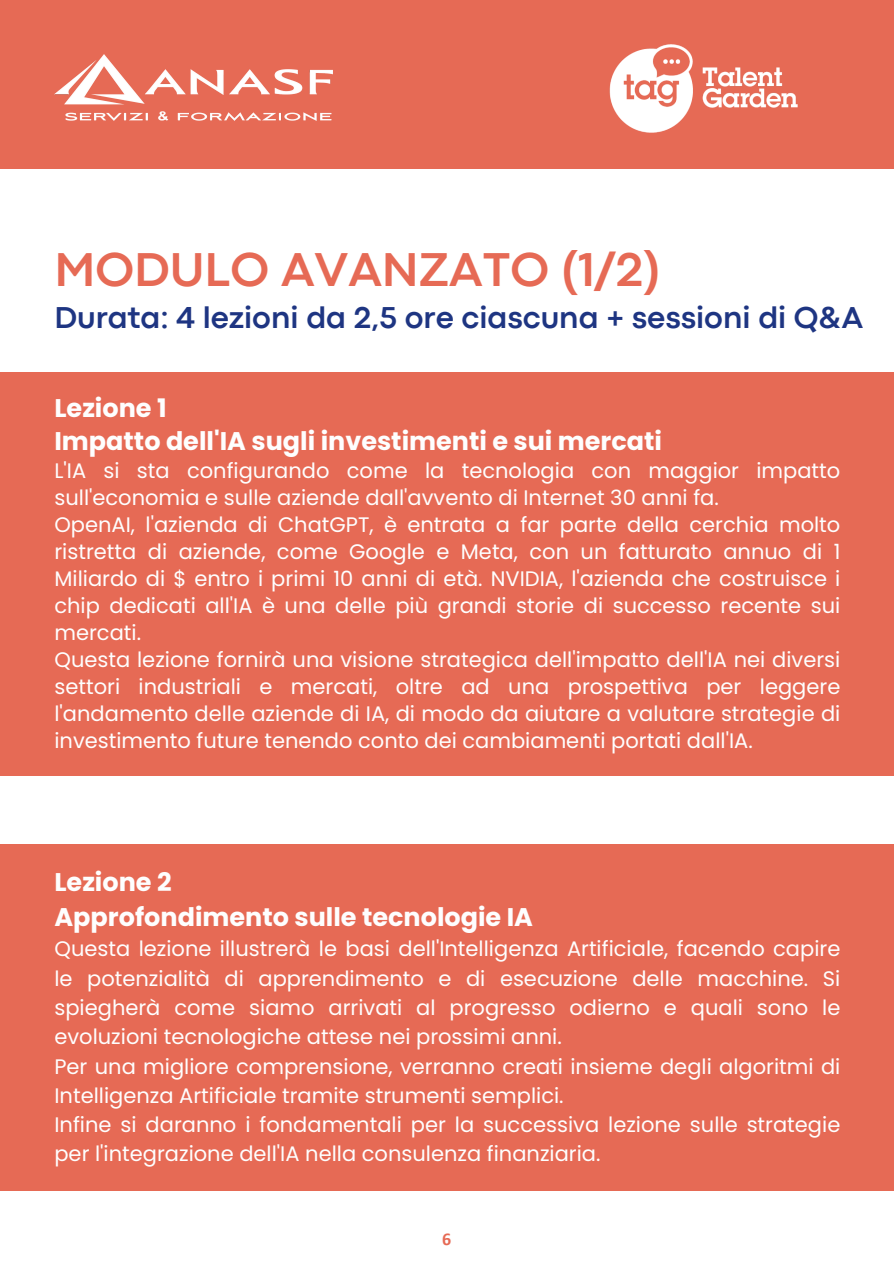
<style>
.page{position:relative;width:894px;height:1264px;background:#fff}
.page>*{position:absolute;margin:0;border:0;box-sizing:border-box;transform-origin:0 0}
.t1{font:700 49.5px "Codec Pro";color:#e66a55}
.t2{font:700 31.5px "Codec Pro";color:#1e3582}
.t3{font:700 25.5px "Poppins";color:#fefefe}
.t4{font:21px/27px "Poppins";color:#fefefe}
.t5{font:700 18px "Calibri";color:#e66a55}
</style>
<div class="page">
<div style="left:0;top:0;width:893px;height:169px;background:#e66a55"></div>
<div style="left:0;top:372px;width:893px;height:403px;background:#e66a55"></div>
<div style="left:0;top:844px;width:893px;height:346px;background:#e66a55"></div>
<img style="left:54px;top:54px;width:278px;height:67px">
<img style="left:609px;top:44px;width:189px;height:89px">
<p class="t1" style="left:54px;top:252px;width:607px">MODULO AVANZATO (1/2)</p>
<p class="t2" style="left:54px;top:306px;width:809px">Durata: 4 lezioni da 2,5 ore ciascuna + sessioni di Q&amp;A</p>
<h1 class="t3" style="left:54px;top:390px;width:114px">Lezione 1</h1>
<h2 class="t3" style="left:54px;top:423px;width:609px">Impatto dell'IA sugli investimenti e sui mercati</h2>
<p class="t4" style="left:54px;top:457px;width:787px">L'IA si sta configurando come la tecnologia con maggior impatto sull'economia e sulle aziende dall'avvento di Internet 30 anni fa.</p>
<p class="t4" style="left:54px;top:511px;width:787px;text-align:justify">OpenAI, l'azienda di ChatGPT, è entrata a far parte della cerchia molto ristretta di aziende, come Google e Meta, con un fatturato annuo di 1<br>Miliardo di $ entro i primi 10 anni di età. NVIDIA, l'azienda che costruisce i chip dedicati all'IA è una delle più grandi storie di successo recente sui mercati.</p>
<p class="t4" style="left:54px;top:646px;width:787px;text-align:justify">Questa lezione fornirà una visione strategica dell'impatto dell'IA nei diversi settori industriali e mercati, oltre ad una prospettiva per leggere l'andamento delle aziende di IA, di modo da aiutare a valutare strategie di investimento future tenendo conto dei cambiamenti portati dall'IA.</p>
<p class="t3" style="left:54px;top:864px;width:119px">Lezione 2</p>
<p class="t3" style="left:54px;top:899px;width:480px">Approfondimento sulle tecnologie IA</p>
<p class="t4" style="left:54px;top:934px;width:787px;line-height:29.2px;text-align:justify">Questa lezione illustrerà le basi dell'Intelligenza Artificiale, facendo capire le potenzialità di apprendimento e di esecuzione delle macchine. Si spiegherà come siamo arrivati al progresso odierno e quali sono le evoluzioni tecnologiche attese nei prossimi anni.</p>
<p class="t4" style="left:54px;top:1051px;width:787px;line-height:29.2px">Per una migliore comprensione, verranno creati insieme degli algoritmi di<br>Intelligenza Artificiale tramite strumenti semplici.</p>
<p class="t4" style="left:54px;top:1109px;width:787px;line-height:29.2px">Infine si daranno i fondamentali per la successiva lezione sulle strategie per l'integrazione dell'IA nella consulenza finanziaria.</p>
<p class="t5" style="left:442px;top:1231px;width:11px">6</p>
</div>
